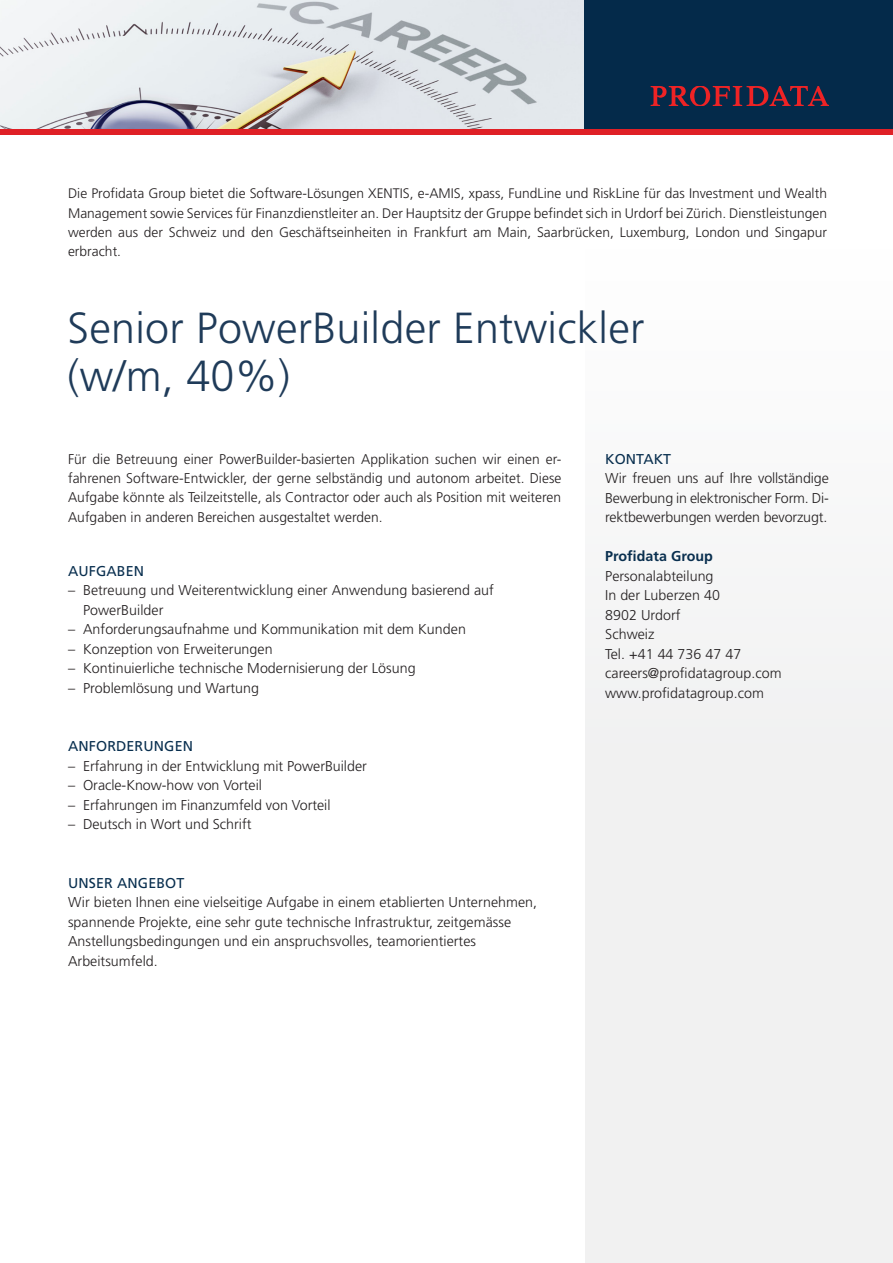
<style>
.page{position:relative;width:893px;height:1263px;background:#fff}
.page>*{position:absolute;margin:0;border:0;box-sizing:border-box;transform-origin:0 0}
.t1{font:300 43.5px/48px "Frutiger";letter-spacing:.005em;color:#1f3b59}
.t2{font:300 14.25px/19.5px "Frutiger";color:#231f20}
.t3{font:14.25px "Frutiger";letter-spacing:.01em;color:#092f4f}
.t4{font:700 14.25px "Frutiger";letter-spacing:.005em;color:#092f4f}
.t5{font:300 14.1px/19.2px "Frutiger";letter-spacing:.005em;color:#231f20;text-align:justify}
.t6{font:300 13.8px/19.2px "Frutiger";color:#231f20;text-align:justify}
</style>
<div class="page">
<div style="left:0;top:0;width:893px;height:130px;background:#042a4a"></div>
<img style="left:0;top:0;width:584px;height:129px">
<div style="left:0;top:129px;width:893px;height:6px;background:#df2026"></div>
<svg style="left:585px;top:86px;width:308px;height:1177px;fill:#f2f2f2"></svg>
<svg style="left:651px;top:86px;width:178px;height:20px"></svg>
<p class="t6" style="left:68px;top:184px;width:760px">Die Profidata Group bietet die Software-Lösungen XENTIS, e-AMIS, xpass, FundLine und RiskLine für das Investment und Wealth Management sowie Services für Finanzdienstleiter an. Der Hauptsitz der Gruppe befindet sich in Urdorf bei Zürich. Dienstleistungen werden aus der Schweiz und den Geschäftseinheiten in Frankfurt am Main, Saarbrücken, Luxemburg, London und Singapur erbracht.</p>
<h1 class="t1" style="left:68px;top:304px;width:578px">Senior PowerBuilder Entwickler (w/m, 40%)</h1>
<p class="t5" style="left:68px;top:449px;width:495px">Für die Betreuung einer PowerBuilder-basierten Applikation suchen wir einen er&shy;fahrenen Software-Entwickler, der gerne selbständig und autonom arbeitet. Diese Aufgabe könnte als Teilzeitstelle, als Contractor oder auch als Position mit weiteren Aufgaben in anderen Bereichen ausgestaltet werden.</p>
<p class="t3" style="left:68px;top:562px;width:78px">AUFGABEN</p>
<p class="t2" style="left:83px;top:580px;width:412px;text-indent:-15px">– Betreuung und Weiterentwicklung einer Anwendung basierend auf<br>PowerBuilder</p>
<p class="t2" style="left:68px;top:619px;width:399px">– Anforderungsaufnahme und Kommunikation mit dem Kunden</p>
<p class="t2" style="left:68px;top:639px;width:206px">– Konzeption von Erweiterungen</p>
<p class="t2" style="left:68px;top:658px;width:349px">– Kontinuierliche technische Modernisierung der Lösung</p>
<p class="t2" style="left:68px;top:678px;width:193px">– Problemlösung und Wartung</p>
<p class="t3" style="left:68px;top:738px;width:127px">ANFORDERUNGEN</p>
<p class="t2" style="left:68px;top:756px;width:300px">– Erfahrung in der Entwicklung mit PowerBuilder</p>
<p class="t2" style="left:68px;top:775px;width:195px">– Oracle-Know-how von Vorteil</p>
<p class="t2" style="left:68px;top:795px;width:264px">– Erfahrungen im Finanzumfeld von Vorteil</p>
<p class="t2" style="left:68px;top:814px;width:185px">– Deutsch in Wort und Schrift</p>
<p class="t3" style="left:68px;top:874px;width:118px">UNSER ANGEBOT</p>
<p class="t2" style="left:68px;top:892px;width:471px">Wir bieten Ihnen eine vielseitige Aufgabe in einem etablierten Unternehmen, spannende Projekte, eine sehr gute technische Infrastruktur, zeitgemässe Anstellungsbedingungen und ein anspruchsvolles, teamorientiertes Arbeitsumfeld.</p>
<p class="t3" style="left:605px;top:451px;width:67px">KONTAKT</p>
<p class="t2" style="left:605px;top:469px;width:225px;text-align:justify">Wir freuen uns auf Ihre vollständige Bewerbung in elektronischer Form. Di&shy;rektbewerbungen werden bevorzugt.</p>
<p class="t4" style="left:605px;top:548px;width:109px">Profidata Group</p>
<p class="t2" style="left:605px;top:566px;width:178px">Personalabteilung<br>In der Luberzen 40<br>8902 Urdorf<br>Schweiz<br>Tel. +41 44 736 47 47 careers@profidatagroup.com www.profidatagroup.com</p>
</div>
